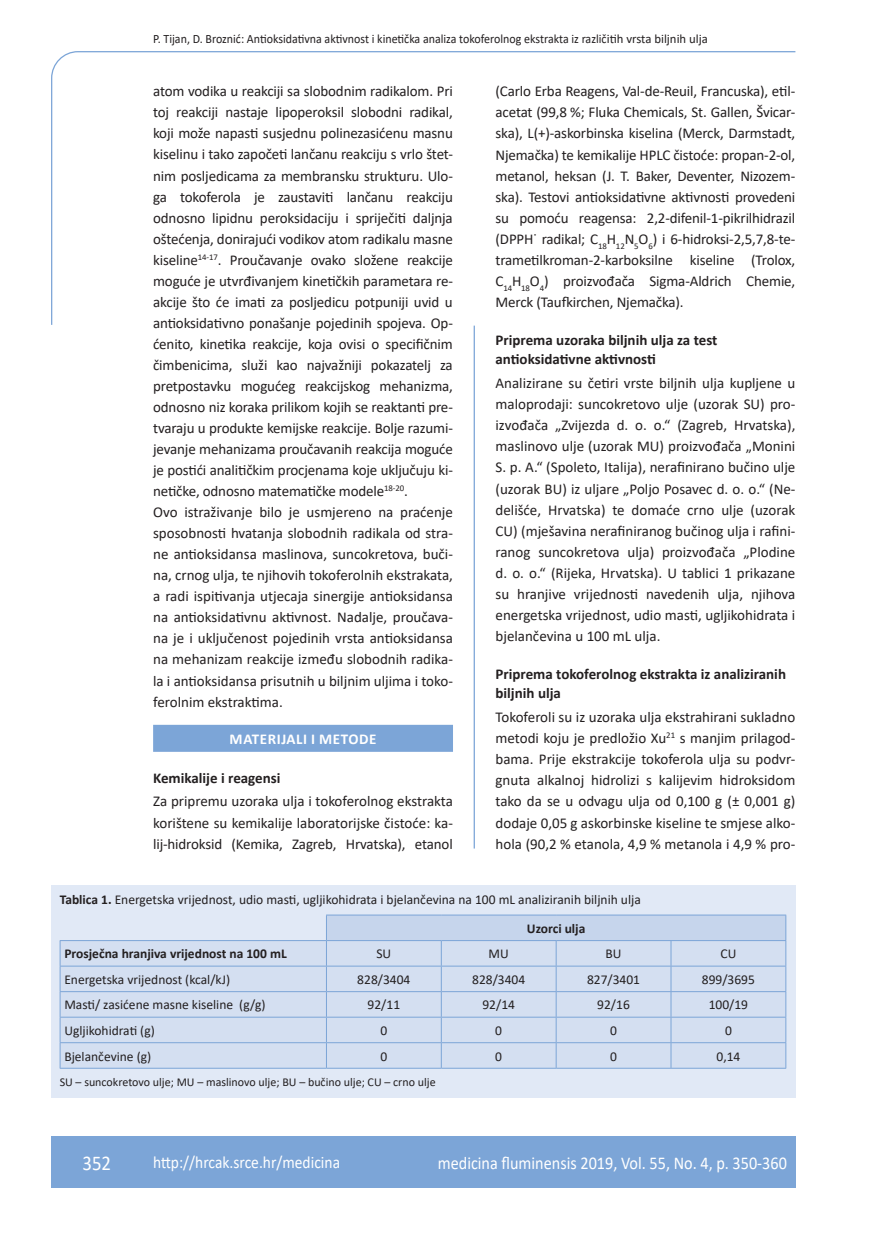
<style>
.page{position:relative;width:872px;height:1234px;background:#fff}
.page>*{position:absolute;margin:0;border:0;box-sizing:border-box;transform-origin:0 0}
.t1{font:21px "Calibri";color:#fff;scale:.9 1}
.t2{font:18px "Calibri";color:#fff;scale:.9 1}
.t3{font:17.25px "Calibri";color:#fff;scale:.9 1}
.osnovni_tekst{font:15px/21px "Calibri";letter-spacing:-.01em;color:#231f20;text-align:justify}
.podnaslov{font:700 15px/19.5px "Calibri";color:#231f20}
.naslov_ruler{font:700 15px "Calibri";letter-spacing:.04em;color:#fff}
.tablica{font:13.5px "Calibri";color:#231f20}
.potpis_slika{font:13.5px "Calibri";color:#231f20}
.tablica-2{font:700 13.5px "Calibri";color:#231f20}
.glava{font:12.75px "Calibri";color:#231f20;scale:.94 1}
.legenda{font:12px "Calibri";color:#231f20}
.s1{font-weight:700}
</style>
<div class="page">
<svg style="left:51px;top:51px;width:745px;height:274px"></svg>
<hr style="left:473px;top:325px;width:2px;height:523px;background:#7ca5d7">
<div style="left:51px;top:1135px;width:744px;height:51px;background:#7ca5d7"></div>
<div style="left:153px;top:724px;width:300px;height:27px;background:#7ca5d7"></div>
<div style="left:51px;top:885px;width:744px;height:212px;background:#e1e9f6"></div>
<div style="left:326px;top:914px;width:460px;height:26px;background:#c6d5ec"></div>
<div style="left:61px;top:941px;width:724px;height:126px;background:#d4dff1"></div>
<hr style="left:326px;top:914px;width:115px;height:1px;background:#7ca5d7">
<hr style="left:441px;top:914px;width:115px;height:1px;background:#7ca5d7">
<hr style="left:556px;top:914px;width:115px;height:1px;background:#7ca5d7">
<hr style="left:671px;top:914px;width:115px;height:1px;background:#7ca5d7">
<hr style="left:60px;top:940px;width:266px;height:1px;background:#7ca5d7">
<hr style="left:326px;top:940px;width:115px;height:1px;background:#7ca5d7">
<hr style="left:441px;top:940px;width:115px;height:1px;background:#7ca5d7">
<hr style="left:556px;top:940px;width:115px;height:1px;background:#7ca5d7">
<hr style="left:671px;top:940px;width:115px;height:1px;background:#7ca5d7">
<hr style="left:60px;top:965px;width:266px;height:1px;background:#7ca5d7">
<hr style="left:326px;top:965px;width:115px;height:1px;background:#7ca5d7">
<hr style="left:441px;top:965px;width:115px;height:1px;background:#7ca5d7">
<hr style="left:556px;top:965px;width:115px;height:1px;background:#7ca5d7">
<hr style="left:671px;top:965px;width:115px;height:1px;background:#7ca5d7">
<hr style="left:60px;top:991px;width:266px;height:1px;background:#7ca5d7">
<hr style="left:326px;top:991px;width:115px;height:1px;background:#7ca5d7">
<hr style="left:441px;top:991px;width:115px;height:1px;background:#7ca5d7">
<hr style="left:556px;top:991px;width:115px;height:1px;background:#7ca5d7">
<hr style="left:671px;top:991px;width:115px;height:1px;background:#7ca5d7">
<hr style="left:60px;top:1016px;width:266px;height:1px;background:#7ca5d7">
<hr style="left:326px;top:1016px;width:115px;height:1px;background:#7ca5d7">
<hr style="left:441px;top:1016px;width:115px;height:1px;background:#7ca5d7">
<hr style="left:556px;top:1016px;width:115px;height:1px;background:#7ca5d7">
<hr style="left:671px;top:1016px;width:115px;height:1px;background:#7ca5d7">
<hr style="left:60px;top:1042px;width:266px;height:1px;background:#7ca5d7">
<svg style="left:60px;top:941px;width:1px;height:126px"></svg>
<hr style="left:326px;top:1042px;width:115px;height:1px;background:#7ca5d7">
<svg style="left:326px;top:915px;width:1px;height:152px"></svg>
<hr style="left:441px;top:1042px;width:115px;height:1px;background:#7ca5d7">
<svg style="left:441px;top:940px;width:1px;height:127px"></svg>
<hr style="left:556px;top:1042px;width:115px;height:1px;background:#7ca5d7">
<svg style="left:556px;top:940px;width:1px;height:127px"></svg>
<hr style="left:671px;top:1042px;width:115px;height:1px;background:#7ca5d7">
<svg style="left:670px;top:941px;width:1px;height:126px"></svg>
<svg style="left:785px;top:915px;width:1px;height:152px"></svg>
<hr style="left:60px;top:1067px;width:266px;height:1px;background:#7ca5d7">
<hr style="left:326px;top:1067px;width:115px;height:1px;background:#7ca5d7">
<hr style="left:441px;top:1067px;width:115px;height:1px;background:#7ca5d7">
<hr style="left:556px;top:1067px;width:115px;height:1px;background:#7ca5d7">
<hr style="left:671px;top:1067px;width:115px;height:1px;background:#7ca5d7">
<p class="glava" style="left:153px;top:29px;width:592px">P. Tijan, D. Broznić: Antioksidativna aktivnost i kinetička analiza tokoferolnog ekstrakta iz različitih vrsta biljnih ulja</p>
<p class="osnovni_tekst" style="left:153px;top:80px;width:301px">atom vodika u reakciji sa slobodnim radikalom. Pri toj reakciji nastaje lipoperoksil slobodni radikal, koji može napasti susjednu polinezasićenu masnu kiselinu i tako započeti lančanu reakciju s vrlo štet&shy;nim posljedicama za membransku strukturu. Ulo&shy;ga tokoferola je zaustaviti lančanu reakciju odnosno lipidnu peroksidaciju i spriječiti daljnja oštećenja, donirajući vodikov atom radikalu masne kiseline<sup>14-17</sup>. Proučavanje ovako složene reakcije moguće je utvrđivanjem kinetičkih parametara re&shy;akcije što će imati za posljedicu potpuniji uvid u antioksidativno ponašanje pojedinih spojeva. Op&shy;ćenito, kinetika reakcije, koja ovisi o specifičnim čimbenicima, služi kao najvažniji pokazatelj za pretpostavku mogućeg reakcijskog mehanizma, odnosno niz koraka prilikom kojih se reaktanti pre&shy;tvaraju u produkte kemijske reakcije. Bolje razumi&shy;jevanje mehanizama proučavanih reakcija moguće je postići analitičkim procjenama koje uključuju ki&shy;netičke, odnosno matematičke modele<sup>18-20</sup>.</p>
<p class="osnovni_tekst" style="left:153px;top:501px;width:301px">Ovo istraživanje bilo je usmjereno na praćenje sposobnosti hvatanja slobodnih radikala od stra&shy;ne antioksidansa maslinova, suncokretova, buči&shy;na, crnog ulja, te njihovih tokoferolnih ekstrakata, a radi ispitivanja utjecaja sinergije antioksidansa na antioksidativnu aktivnost. Nadalje, proučava&shy;na je i uključenost pojedinih vrsta antioksidansa na mehanizam reakcije između slobodnih radika&shy;la i antioksidansa prisutnih u biljnim uljima i toko&shy;ferolnim ekstraktima.</p>
<p class="naslov_ruler" style="left:230px;top:727px;width:148px">MATERIJALI I METODE</p>
<p class="podnaslov" style="left:153px;top:767px;width:129px">Kemikalije i reagensi</p>
<p class="osnovni_tekst" style="left:153px;top:790px;width:301px">Za pripremu uzoraka ulja i tokoferolnog ekstrakta korištene su kemikalije laboratorijske čistoće: ka&shy;lij-hidroksid (Kemika, Zagreb, Hrvatska), etanol</p>
<p class="osnovni_tekst" style="left:495px;top:80px;width:301px">(Carlo Erba Reagens, Val-de-Reuil, Francuska), etil&shy;acetat (99,8 %; Fluka Chemicals, St. Gallen, Švicar&shy;ska), L(+)-askorbinska kiselina (Merck, Darmstadt, Njemačka) te kemikalije HPLC čistoće: propan-2-ol, metanol, heksan (J. T. Baker, Deventer, Nizozem&shy;ska). Testovi antioksidativne aktivnosti provedeni su pomoću reagensa: 2,2-difenil-1-pikrilhidrazil (DPPH˙ radikal; C<sub>18</sub>H<sub>12</sub>N<sub>5</sub>O<sub>6</sub>) i 6-hidroksi-2,5,7,8-te&shy;trametilkroman-2-karboksilne kiseline (Trolox, C<sub>14</sub>H<sub>18</sub>O<sub>4</sub>) proizvođača Sigma-Aldrich Chemie, Merck (Taufkirchen, Njemačka).</p>
<p class="podnaslov" style="left:495px;top:330px;width:223px">Priprema uzoraka biljnih ulja za test antioksidativne aktivnosti</p>
<p class="osnovni_tekst" style="left:495px;top:372px;width:301px">Analizirane su četiri vrste biljnih ulja kupljene u maloprodaji: suncokretovo ulje (uzorak SU) pro&shy;izvođača „Zvijezda d. o. o.“ (Zagreb, Hrvatska), maslinovo ulje (uzorak MU) proizvođača „Monini S. p. A.“ (Spoleto, Italija), nerafinirano bučino ulje (uzorak BU) iz uljare „Poljo Posavec d. o. o.“ (Ne&shy;delišće, Hrvatska) te domaće crno ulje (uzorak CU) (mješavina nerafiniranog bučinog ulja i rafini&shy;ranog suncokretova ulja) proizvođača „Plodine d. o. o.“ (Rijeka, Hrvatska). U tablici 1 prikazane su hranjive vrijednosti navedenih ulja, njihova energetska vrijednost, udio masti, ugljikohidrata i bjelančevina u 100 mL ulja.</p>
<p class="podnaslov" style="left:495px;top:663px;width:292px">Priprema tokoferolnog ekstrakta iz analiziranih biljnih ulja</p>
<p class="osnovni_tekst" style="left:495px;top:706px;width:301px">Tokoferoli su iz uzoraka ulja ekstrahirani sukladno metodi koju je predložio Xu<sup>21</sup> s manjim prilagod&shy;bama. Prije ekstrakcije tokoferola ulja su podvr&shy;gnuta alkalnoj hidrolizi s kalijevim hidroksidom tako da se u odvagu ulja od 0,100 g (± 0,001 g) dodaje 0,05 g askorbinske kiseline te smjese alko&shy;hola (90,2 % etanola, 4,9 % metanola i 4,9 % pro-</p>
<p class="potpis_slika" style="left:60px;top:890px;width:582px"><span class="s1">Tablica 1.</span> Energetska vrijednost, udio masti, ugljikohidrata i bjelančevina na 100 mL analiziranih biljnih ulja</p>
<p class="tablica-2" style="left:527px;top:918px;width:60px">Uzorci ulja</p>
<p class="tablica-2" style="left:64px;top:944px;width:224px">Prosječna hranjiva vrijednost na 100 mL</p>
<p class="tablica" style="left:376px;top:944px;width:16px">SU</p>
<p class="tablica" style="left:488px;top:944px;width:22px">MU</p>
<p class="tablica" style="left:605px;top:944px;width:18px">BU</p>
<p class="tablica" style="left:720px;top:944px;width:17px">CU</p>
<p class="tablica" style="left:64px;top:969px;width:167px">Energetska vrijednost (kcal/kJ)</p>
<p class="tablica" style="left:357px;top:969px;width:55px">828/3404</p>
<p class="tablica" style="left:472px;top:969px;width:55px">828/3404</p>
<p class="tablica" style="left:587px;top:969px;width:55px">827/3401</p>
<p class="tablica" style="left:702px;top:969px;width:55px">899/3695</p>
<p class="tablica" style="left:64px;top:995px;width:203px">Masti/ zasićene masne kiseline (g/g)</p>
<p class="tablica" style="left:367px;top:995px;width:34px">92/11</p>
<p class="tablica" style="left:482px;top:995px;width:34px">92/14</p>
<p class="tablica" style="left:597px;top:995px;width:34px">92/16</p>
<p class="tablica" style="left:708px;top:995px;width:41px">100/19</p>
<p class="tablica" style="left:64px;top:1020px;width:92px">Ugljikohidrati (g)</p>
<p class="tablica" style="left:380px;top:1020px;width:8px">0</p>
<p class="tablica" style="left:495px;top:1020px;width:8px">0</p>
<p class="tablica" style="left:610px;top:1020px;width:8px">0</p>
<p class="tablica" style="left:725px;top:1020px;width:8px">0</p>
<p class="tablica" style="left:64px;top:1046px;width:88px">Bjelančevine (g)</p>
<p class="tablica" style="left:380px;top:1046px;width:8px">0</p>
<p class="tablica" style="left:495px;top:1046px;width:8px">0</p>
<p class="tablica" style="left:610px;top:1046px;width:8px">0</p>
<p class="tablica" style="left:716px;top:1046px;width:25px">0,14</p>
<p class="legenda" style="left:60px;top:1073px;width:377px">SU – suncokretovo ulje; MU – maslinovo ulje; BU – bučino ulje; CU – crno ulje</p>
<p class="t1" style="left:82px;top:1147px;width:33px">352</p>
<p class="t3" style="left:153px;top:1149px;width:209px">http://hrcak.srce.hr/medicina</p>
<p class="t2" style="left:438px;top:1149px;width:389px">medicina fluminensis 2019, Vol. 55, No. 4, p. 350-360</p>
</div>
